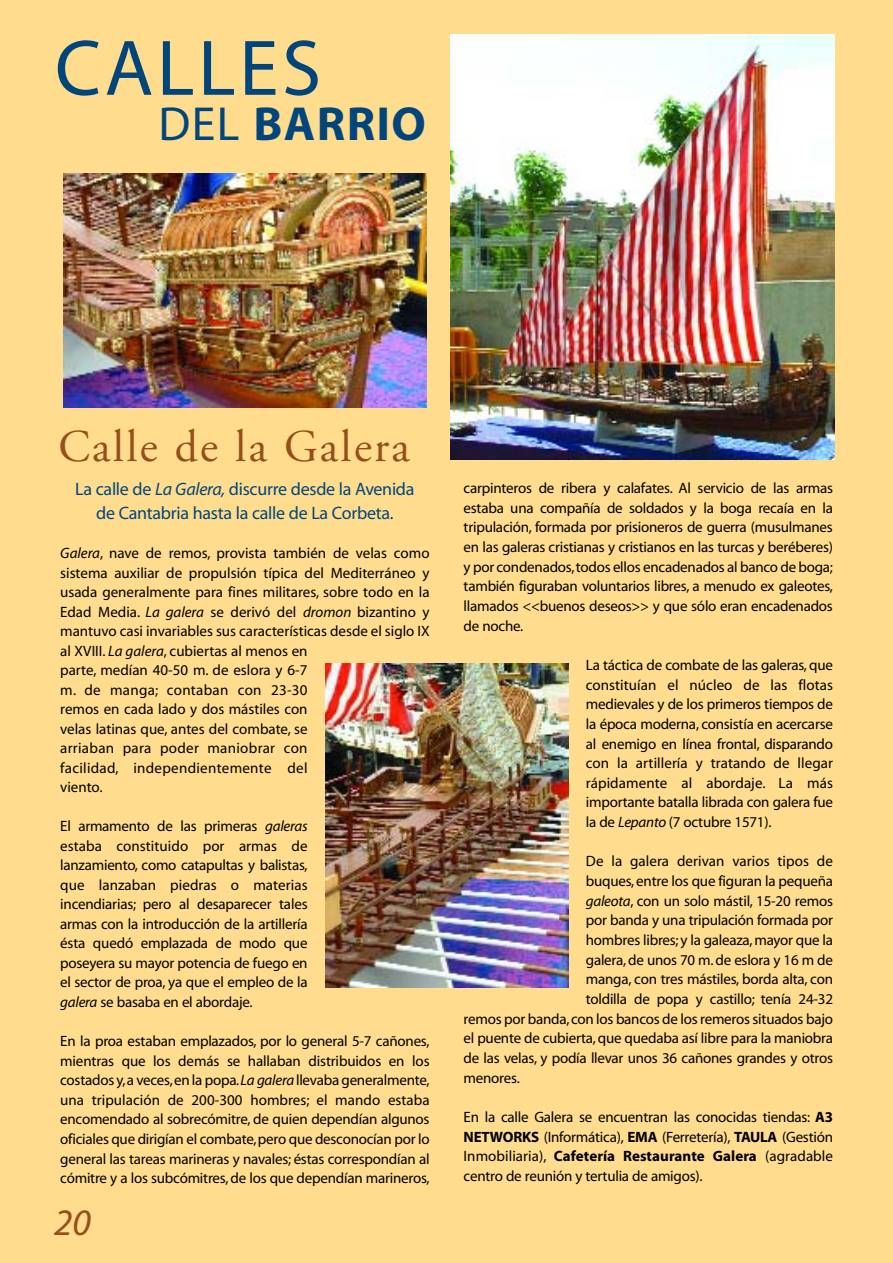
<style>
.page{position:relative;width:893px;height:1263px;background:#ffdc8e}
.page>*{position:absolute;margin:0;border:0;box-sizing:border-box;transform-origin:0 0}
.t1{font:79.5px "Myriad";letter-spacing:.045em;color:#00467d}
.t2{font:700 48px "Myriad";letter-spacing:.03em;color:#00467d}
.t3{font:45.45px "Adobe Garamond";letter-spacing:.05em;color:#964f1c}
.t4{font:italic 37.5px "Myriad";color:#964f1c}
.t5{font:18px/24px "Myriad";letter-spacing:-.015em;color:#00467d;text-align:center}
.t6{font:15px/19.6px "Myriad";letter-spacing:-.015em;color:#000;text-align:justify}
.t7{font:15px "Myriad";letter-spacing:.005em;color:#000}
.s1{font-weight:400}
.s2{font-style:italic}
.s3{font-weight:700}
</style>
<div class="page">
<img style="left:450px;top:35px;width:385px;height:425px">
<img style="left:326px;top:663px;width:243px;height:324px">
<img style="left:63px;top:174px;width:363px;height:233px">
<h1 class="t1" style="left:55px;top:38px;width:268px">CALLES</h1>
<h2 class="t2" style="left:158px;top:106px;width:269px"><span class="s1">DEL</span> BARRIO</h2>
<h3 class="t3" style="left:58px;top:428px;width:353px">Calle de la Galera</h3>
<p class="t5" style="left:75px;top:479px;width:341px">La calle de <span class="s2">La Galera,</span> discurre desde la Avenida de Cantabria hasta la calle de La Corbeta.</p>
<p class="t6" style="left:60px;top:545px;width:371px;text-align:left"><span class="s2">Galera</span>, nave de remos, provista también de velas como sistema auxiliar de propulsión típica del Mediterráneo y usada generalmente para fines militares, sobre todo en la Edad Media. <span class="s2">La galera</span> se derivó del <span class="s2">dromon</span> bizantino y mantuvo casi invariables sus características desde el siglo IX al XVIII. <span class="s2">La galera</span>, cubiertas al menos en<br>parte, medían 40-50 m. de eslora y 6-7<br>m. de manga; contaban con 23-30<br>remos en cada lado y dos mástiles con<br>velas latinas que, antes del combate, se<br>arriaban para poder maniobrar con<br>facilidad, independientemente del<br>viento.</p>
<p class="t6" style="left:60px;top:818px;width:249px">El armamento de las primeras <span class="s2">galeras </span>estaba constituido por armas de lanzamiento, como catapultas y balistas, que lanzaban piedras o materias incendiarias; pero al desaparecer tales armas con la introducción de la artillería ésta quedó emplazada de modo que poseyera su mayor potencia de fuego en el sector de proa, ya que el empleo de la <span class="s2">galera</span> se basaba en el abordaje.</p>
<p class="t6" style="left:60px;top:1032px;width:371px">En la proa estaban emplazados, por lo general 5-7 cañones, mientras que los demás se hallaban distribuidos en los costados y,a veces,en la popa<span class="s2">.La galera</span> llevaba generalmente, una tripulación de 200-300 hombres; el mando estaba encomendado al sobrecómitre, de quien dependían algunos oficiales que dirigían el combate,pero que desconocían por lo general las tareas marineras y navales; éstas correspondían al cómitre y a los subcómitres, de los que dependían marineros,</p>
<h3 class="t4" style="left:54px;top:1208px;width:38px">20</h3>
<p class="t6" style="left:464px;top:479px;width:371px">carpinteros de ribera y calafates. Al servicio de las armas estaba una compañía de soldados y la boga recaía en la tripulación, formada por prisioneros de guerra (musulmanes en las galeras cristianas y cristianos en las turcas y beréberes) y por condenados,todos ellos encadenados al banco de boga; también figuraban voluntarios libres, a menudo ex galeotes, llamados &lt;&lt;buenos deseos&gt;&gt; y que sólo eran encadenados de noche.</p>
<p class="t6" style="left:586px;top:656px;width:249px">La táctica de combate de las galeras, que constituían el núcleo de las flotas medievales y de los primeros tiempos de la época moderna, consistía en acercarse al enemigo en línea frontal, disparando con la artillería y tratando de llegar rápidamente al abordaje. La más importante batalla librada con galera fue la de <span class="s2">Lepanto</span> (7 octubre 1571).</p>
<p class="t7" style="left:586px;top:856px;width:249px">De la galera derivan varios tipos de</p>
<p class="t6" style="left:586px;top:872px;width:249px">buques, entre los que figuran la pequeña</p>
<p class="t6" style="left:586px;top:892px;width:249px"><span class="s2">galeota</span>, con un solo mástil, 15-20 remos</p>
<p class="t6" style="left:586px;top:912px;width:249px">por banda y una tripulación formada por</p>
<p class="t6" style="left:586px;top:931px;width:249px">hombres libres; y la galeaza, mayor que la</p>
<p class="t6" style="left:586px;top:951px;width:249px">galera, de unos 70 m. de eslora y 16 m de</p>
<p class="t6" style="left:586px;top:971px;width:249px">manga, con tres mástiles, borda alta, con</p>
<p class="t6" style="left:586px;top:990px;width:249px">toldilla de popa y castillo; tenía 24-32</p>
<p class="t6" style="left:464px;top:1010px;width:371px">remos por banda,con los bancos de los remeros situados bajo</p>
<p class="t6" style="left:464px;top:1030px;width:371px">el puente de cubierta, que quedaba así libre para la maniobra</p>
<p class="t6" style="left:464px;top:1049px;width:371px">de las velas, y podía llevar unos 36 cañones grandes y otros</p>
<p class="t6" style="left:464px;top:1069px;width:58px">menores.</p>
<p class="t6" style="left:464px;top:1108px;width:371px">En la calle Galera se encuentran las conocidas tiendas: <span class="s3">A3<br>NETWORKS</span> (Informática), <span class="s3">EMA</span> (Ferretería), <span class="s3">TAULA</span> (Gestión Inmobiliaria), <span class="s3">Cafetería Restaurante Galera</span> (agradable centro de reunión y tertulia de amigos).</p>
</div>
